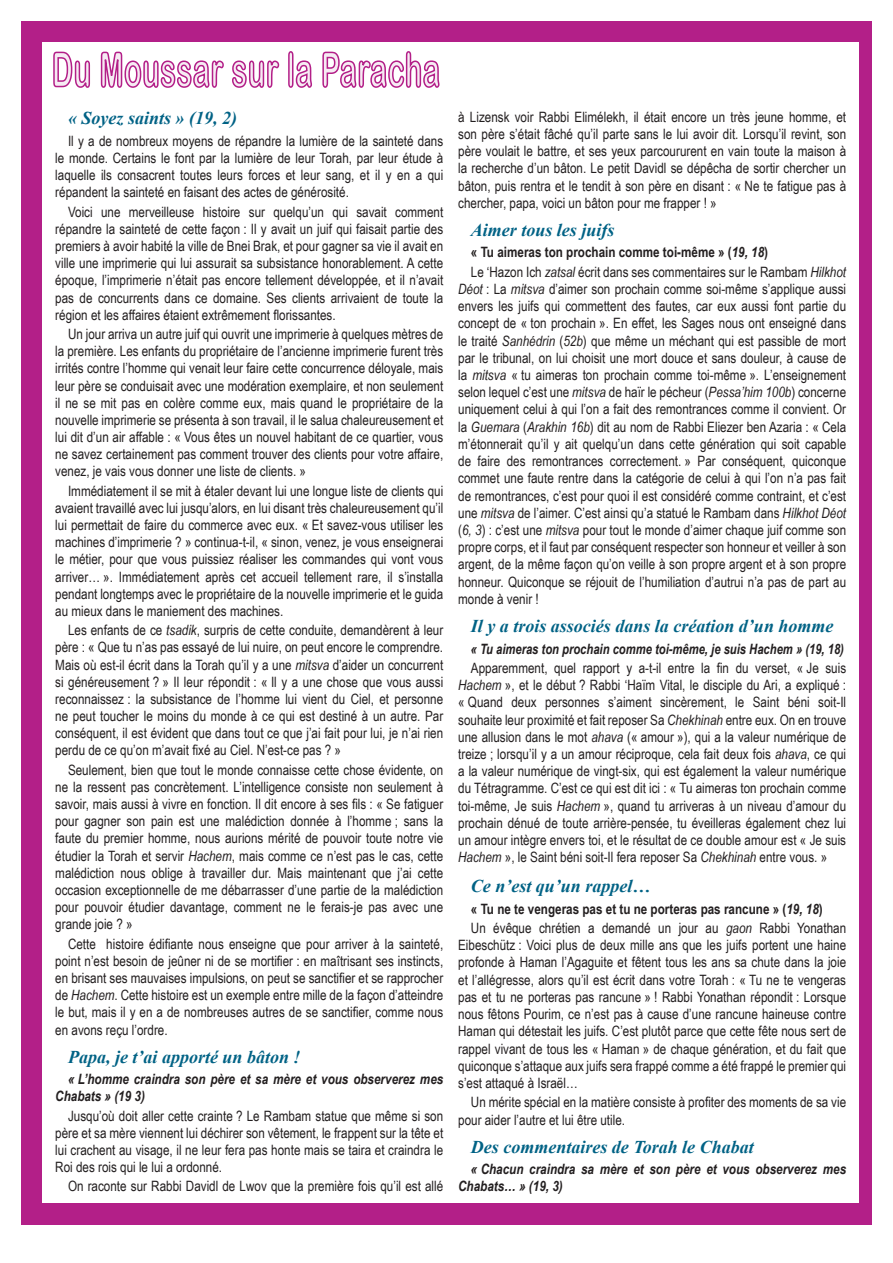
<style>
.page{position:relative;width:893px;height:1263px;background:#fff}
.page>*{position:absolute;margin:0;border:0;box-sizing:border-box;transform-origin:0 0}
.t1{font:italic 700 18px "Times New Roman";color:#006285}
.t2{font:14.25px/17.1px "Arial Narrow";color:#231f20;text-align:justify}
.t3{font:italic 700 14.25px/17.1px "Arial Narrow";color:#231f20}
.t4{font:700 14.25px/19.4px "Arial Narrow";color:#231f20}
.t5{font:italic 700 14.25px "Arial Narrow";color:#231f20;scale:.96 1}
.s1{font-style:italic}
.s2{font-weight:700}
.s3{font-weight:700;font-style:italic}
.s4{font-weight:400}
.s5{font-weight:400;font-style:italic}
</style>
<div class="page">
<div style="left:21px;top:21px;width:851px;height:1204px;background:#b31f88"></div>
<div style="left:43px;top:43px;width:816px;height:1160px;background:#fff"></div>
<svg style="left:53px;top:51px;width:387px;height:37px"></svg>
<p class="t1" style="left:68px;top:106px;width:171px">« Soyez saints » (19, 2)</p>
<p class="t2" style="left:55px;top:132px;width:389px;text-indent:13px">Il y a de nombreux moyens de répandre la lumière de la sainteté dans le monde. Certains le font par la lumière de leur Torah, par leur étude à laquelle ils consacrent toutes leurs forces et leur sang, et il y en a qui répandent la sainteté en faisant des actes de générosité.</p>
<p class="t2" style="left:55px;top:203px;width:389px;text-indent:13px">Voici une merveilleuse histoire sur quelqu’un qui savait comment répandre la sainteté de cette façon : Il y avait un juif qui faisait partie des premiers à avoir habité la ville de Bnei Brak, et pour gagner sa vie il avait en ville une imprimerie qui lui assurait sa subsistance honorablement. A cette époque, l’imprimerie n’était pas encore tellement développée, et il n’avait pas de concurrents dans ce domaine. Ses clients arrivaient de toute la région et les affaires étaient extrêmement florissantes.</p>
<p class="t2" style="left:55px;top:325px;width:389px;text-indent:13px">Un jour arriva un autre juif qui ouvrit une imprimerie à quelques mètres de la première. Les enfants du propriétaire de l’ancienne imprimerie furent très irrités contre l’homme qui venait leur faire cette concurrence déloyale, mais leur père se conduisait avec une modération exemplaire, et non seulement il ne se mit pas en colère comme eux, mais quand le propriétaire de la nouvelle imprimerie se présenta à son travail, il le salua chaleureusement et lui dit d’un air affable : « Vous êtes un nouvel habitant de ce quartier, vous ne savez certainement pas comment trouver des clients pour votre affaire, venez, je vais vous donner une liste de clients. »</p>
<p class="t2" style="left:55px;top:482px;width:389px;text-indent:13px">Immédiatement il se mit à étaler devant lui une longue liste de clients qui avaient travaillé avec lui jusqu’alors, en lui disant très chaleureusement qu’il lui permettait de faire du commerce avec eux. « Et savez-vous utiliser les machines d’imprimerie ? » continua-t-il, « sinon, venez, je vous enseignerai le métier, pour que vous puissiez réaliser les commandes qui vont vous arriver… ». Immédiatement après cet accueil tellement rare, il s’installa pendant longtemps avec le propriétaire de la nouvelle imprimerie et le guida au mieux dans le maniement des machines.</p>
<p class="t2" style="left:55px;top:621px;width:389px;text-indent:13px">Les enfants de ce <span class="s1">tsadik</span>, surpris de cette conduite, demandèrent à leur père : « Que tu n’as pas essayé de lui nuire, on peut encore le comprendre.<br>Mais où est-il écrit dans la Torah qu’il y a une <span class="s1">mitsva</span> d’aider un concurrent si généreusement ? » Il leur répondit : « Il y a une chose que vous aussi reconnaissez : la subsistance de l’homme lui vient du Ciel, et personne ne peut toucher le moins du monde à ce qui est destiné à un autre. Par conséquent, il est évident que dans tout ce que j’ai fait pour lui, je n’ai rien perdu de ce qu’on m’avait fixé au Ciel. N’est-ce pas ? »</p>
<p class="t2" style="left:55px;top:761px;width:389px;text-indent:13px">Seulement, bien que tout le monde connaisse cette chose évidente, on ne la ressent pas concrètement. L’intelligence consiste non seulement à savoir, mais aussi à vivre en fonction. Il dit encore à ses fils : « Se fatiguer pour gagner son pain est une malédiction donnée à l’homme ; sans la faute du premier homme, nous aurions mérité de pouvoir toute notre vie étudier la Torah et servir <span class="s1">Hachem</span>, mais comme ce n’est pas le cas, cette malédiction nous oblige à travailler dur. Mais maintenant que j’ai cette occasion exceptionnelle de me débarrasser d’une partie de la malédiction pour pouvoir étudier davantage, comment ne le ferais-je pas avec une grande joie ? »</p>
<p class="t2" style="left:55px;top:934px;width:390px;text-indent:13px">Cette histoire édifiante nous enseigne que pour arriver à la sainteté, point n’est besoin de jeûner ni de se mortifier : en maîtrisant ses instincts, en brisant ses mauvaises impulsions, on peut se sanctifier et se rapprocher de <span class="s1">Hachem</span>. Cette histoire est un exemple entre mille de la façon d’atteindre le but, mais il y en a de nombreuses autres de se sanctifier, comme nous en avons reçu l’ordre.</p>
<p class="t1" style="left:68px;top:1044px;width:234px">Papa, je t’ai apporté un bâton !</p>
<p class="t3" style="left:55px;top:1070px;width:390px;text-indent:13px">« L’homme craindra son père et sa mère et vous observerez mes<br>Chabats » (19 3)</p>
<p class="t2" style="left:55px;top:1106px;width:389px;text-indent:13px">Jusqu’où doit aller cette crainte ? Le Rambam statue que même si son père et sa mère viennent lui déchirer son vêtement, le frappent sur la tête et lui crachent au visage, il ne leur fera pas honte mais se taira et craindra le Roi des rois qui le lui a ordonné.</p>
<p class="t2" style="left:68px;top:1177px;width:377px">On raconte sur Rabbi Davidl de Lwov que la première fois qu’il est allé</p>
<p class="t2" style="left:458px;top:107px;width:390px">à Lizensk voir Rabbi Elimélekh, il était encore un très jeune homme, et son père s’était fâché qu’il parte sans le lui avoir dit. Lorsqu’il revint, son père voulait le battre, et ses yeux parcoururent en vain toute la maison à la recherche d’un bâton. Le petit Davidl se dépêcha de sortir chercher un bâton, puis rentra et le tendit à son père en disant : « Ne te fatigue pas à chercher, papa, voici un bâton pour me frapper ! »</p>
<p class="t1" style="left:471px;top:217px;width:145px">Aimer tous les juifs</p>
<p class="t2" style="left:471px;top:242px;width:377px;line-height:19.4px"><span class="s2">« Tu aimeras ton prochain comme toi-même » (</span><span class="s3">19, 18</span><span class="s2">)<br></span>Le ‘Hazon Ich <span class="s1">zatsal</span> écrit dans ses commentaires sur le Rambam <span class="s1">Hilkhot</span></p>
<p class="t2" style="left:458px;top:280px;width:390px"><span class="s1">Déot</span> : La <span class="s1">mitsva</span> d’aimer son prochain comme soi-même s’applique aussi envers les juifs qui commettent des fautes, car eux aussi font partie du concept de « ton prochain ». En effet, les Sages nous ont enseigné dans le traité <span class="s1">Sanhédrin</span> (<span class="s1">52b</span>) que même un méchant qui est passible de mort par le tribunal, on lui choisit une mort douce et sans douleur, à cause de la <span class="s1">mitsva</span> « tu aimeras ton prochain comme toi-même ». L’enseignement selon lequel c’est une <span class="s1">mitsva</span> de haïr le pécheur (<span class="s1">Pessa’him 100b</span>) concerne uniquement celui à qui l’on a fait des remontrances comme il convient. Or la <span class="s1">Guemara</span> (<span class="s1">Arakhin 16b</span>) dit au nom de Rabbi Eliezer ben Azaria : « Cela m’étonnerait qu’il y ait quelqu’un dans cette génération qui soit capable de faire des remontrances correctement. » Par conséquent, quiconque commet une faute rentre dans la catégorie de celui à qui l’on n’a pas fait de remontrances, c’est pour quoi il est considéré comme contraint, et c’est une <span class="s1">mitsva</span> de l’aimer. C’est ainsi qu’a statué le Rambam dans <span class="s1">Hilkhot Déot </span>(<span class="s1">6, 3</span>) : c’est une <span class="s1">mitsva</span> pour tout le monde d’aimer chaque juif comme son propre corps, et il faut par conséquent respecter son honneur et veiller à son argent, de la même façon qu’on veille à son propre argent et à son propre honneur. Quiconque se réjouit de l’humiliation d’autrui n’a pas de part au monde à venir !</p>
<p class="t1" style="left:471px;top:613px;width:364px">Il y a trois associés dans la création d’un homme</p>
<p class="t5" style="left:471px;top:638px;width:390px">« Tu aimeras ton prochain comme toi-même, je suis Hachem » (19, 18)</p>
<p class="t2" style="left:458px;top:659px;width:389px;text-indent:13px">Apparemment, quel rapport y a-t-il entre la fin du verset, « Je suis <span class="s1">Hachem</span> », et le début ? Rabbi ‘Haïm Vital, le disciple du Ari, a expliqué : « Quand deux personnes s’aiment sincèrement, le Saint béni soit-Il souhaite leur proximité et fait reposer Sa <span class="s1">Chekhinah</span> entre eux. On en trouve une allusion dans le mot <span class="s1">ahava</span> (« amour »), qui a la valeur numérique de treize ; lorsqu’il y a un amour réciproque, cela fait deux fois <span class="s1">ahava</span>, ce qui a la valeur numérique de vingt-six, qui est également la valeur numérique du Tétragramme. C’est ce qui est dit ici : « Tu aimeras ton prochain comme toi-même, Je suis <span class="s1">Hachem</span> », quand tu arriveras à un niveau d’amour du prochain dénué de toute arrière-pensée, tu éveilleras également chez lui un amour intègre envers toi, et le résultat de ce double amour est « Je suis <span class="s1">Hachem</span> », le Saint béni soit-Il fera reposer Sa <span class="s1">Chekhinah</span> entre vous. »</p>
<p class="t1" style="left:471px;top:873px;width:181px">Ce n’est qu’un rappel…</p>
<p class="t4" style="left:471px;top:898px;width:377px">« Tu ne te vengeras pas et tu ne porteras pas rancune » (<span class="s1">19, 18</span>)<br><span class="s4">Un évêque chrétien a demandé un jour au</span> <span class="s5">gaon</span> <span class="s4">Rabbi Yonathan</span></p>
<p class="t2" style="left:458px;top:936px;width:389px">Eibeschütz : Voici plus de deux mille ans que les juifs portent une haine profonde à Haman l’Agaguite et fêtent tous les ans sa chute dans la joie et l’allégresse, alors qu’il est écrit dans votre Torah : « Tu ne te vengeras pas et tu ne porteras pas rancune » ! Rabbi Yonathan répondit : Lorsque nous fêtons Pourim, ce n’est pas à cause d’une rancune haineuse contre Haman qui détestait les juifs. C’est plutôt parce que cette fête nous sert de rappel vivant de tous les « Haman » de chaque génération, et du fait que quiconque s’attaque aux juifs sera frappé comme a été frappé le premier qui s’est attaqué à Israël…</p>
<p class="t2" style="left:458px;top:1093px;width:389px;text-indent:13px">Un mérite spécial en la matière consiste à profiter des moments de sa vie pour aider l’autre et lui être utile.</p>
<p class="t1" style="left:471px;top:1134px;width:284px">Des commentaires de Torah le Chabat</p>
<p class="t3" style="left:458px;top:1160px;width:389px;text-indent:13px">« Chacun craindra sa mère et son père et vous observerez mes<br>Chabats… » (19, 3)</p>
</div>
